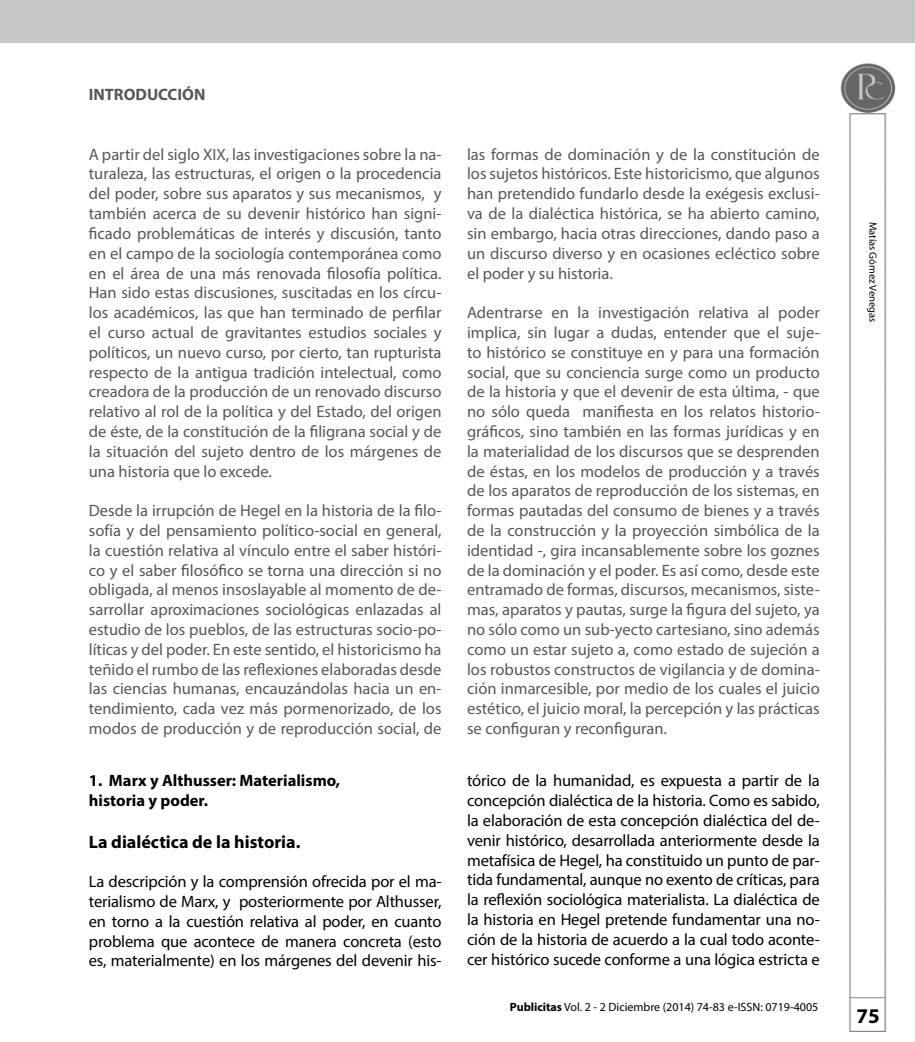
<style>
.page{position:relative;width:915px;height:1042px;background:#fff}
.page>*{position:absolute;margin:0;border:0;box-sizing:border-box;transform-origin:0 0}
.t1{font:700 21px "Myriad Pro";color:#000}
.t2{font:700 18px "Myriad Pro";color:#000}
.t3{font:16.5px/19.8px "Myriad Pro";color:#575756;text-align:justify}
.t4{font:16.5px/19.8px "Myriad Pro";letter-spacing:-.01em;color:#000;text-align:justify}
.t5{font:700 16.5px/19.8px "Myriad Pro";color:#000}
.t6{font:700 16.5px "Myriad Pro";color:#575756}
.t7{font:12px "Myriad Pro";color:#000}
.t8{font:10.5px "Myriad Pro";color:#000}
.s1{font-weight:700}
</style>
<div class="page">
<div style="left:0;top:0;width:914px;height:42px;background:#c6c6c6"></div>
<img style="left:840px;top:64px;width:56px;height:967px">
<p class="t6" style="left:89px;top:84px;width:118px">INTRODUCCIÓN</p>
<p class="t3" style="left:89px;top:144px;width:354px">A partir del siglo XIX, las investigaciones sobre la na&shy;turaleza, las estructuras, el origen o la procedencia del poder, sobre sus aparatos y sus mecanismos, y también acerca de su devenir histórico han signi&shy;ficado problemáticas de interés y discusión, tanto en el campo de la sociología contemporánea como en el área de una más renovada filosofía política.<br>Han sido estas discusiones, suscitadas en los círcu&shy;los académicos, las que han terminado de perfilar el curso actual de gravitantes estudios sociales y políticos, un nuevo curso, por cierto, tan rupturista respecto de la antigua tradición intelectual, como creadora de la producción de un renovado discurso relativo al rol de la política y del Estado, del origen de éste, de la constitución de la filigrana social y de la situación del sujeto dentro de los márgenes de una historia que lo excede.</p>
<p class="t3" style="left:89px;top:500px;width:354px">Desde la irrupción de Hegel en la historia de la filo&shy;sofía y del pensamiento político-social en general, la cuestión relativa al vínculo entre el saber históri&shy;co y el saber filosófico se torna una dirección si no obligada, al menos insoslayable al momento de de&shy;sarrollar aproximaciones sociológicas enlazadas al estudio de los pueblos, de las estructuras socio-po&shy;líticas y del poder. En este sentido, el historicismo ha teñido el rumbo de las reflexiones elaboradas desde las ciencias humanas, encauzándolas hacia un en&shy;tendimiento, cada vez más pormenorizado, de los modos de producción y de reproducción social, de</p>
<p class="t5" style="left:89px;top:770px;width:253px">1. Marx y Althusser: Materialismo, historia y poder.</p>
<p class="t2" style="left:89px;top:830px;width:213px">La dialéctica de la historia.</p>
<p class="t4" style="left:89px;top:871px;width:354px">La descripción y la comprensión ofrecida por el ma&shy;terialismo de Marx, y posteriormente por Althusser, en torno a la cuestión relativa al poder, en cuanto problema que acontece de manera concreta (esto es, materialmente) en los márgenes del devenir his-</p>
<p class="t3" style="left:467px;top:144px;width:354px">las formas de dominación y de la constitución de los sujetos históricos. Este historicismo, que algunos han pretendido fundarlo desde la exégesis exclusi&shy;va de la dialéctica histórica, se ha abierto camino, sin embargo, hacia otras direcciones, dando paso a un discurso diverso y en ocasiones ecléctico sobre el poder y su historia.</p>
<p class="t3" style="left:467px;top:302px;width:354px">Adentrarse en la investigación relativa al poder implica, sin lugar a dudas, entender que el suje&shy;to histórico se constituye en y para una formación social, que su conciencia surge como un producto de la historia y que el devenir de esta última, - que no sólo queda manifiesta en los relatos historio&shy;gráficos, sino también en las formas jurídicas y en la materialidad de los discursos que se desprenden de éstas, en los modelos de producción y a través de los aparatos de reproducción de los sistemas, en formas pautadas del consumo de bienes y a través de la construcción y la proyección simbólica de la identidad -, gira incansablemente sobre los goznes de la dominación y el poder. Es así como, desde este entramado de formas, discursos, mecanismos, siste&shy;mas, aparatos y pautas, surge la figura del sujeto, ya no sólo como un sub-yecto cartesiano, sino además como un estar sujeto a, como estado de sujeción a los robustos constructos de vigilancia y de domina&shy;ción inmarcesible, por medio de los cuales el juicio estético, el juicio moral, la percepción y las prácticas se configuran y reconfiguran.</p>
<p class="t4" style="left:467px;top:771px;width:354px">tórico de la humanidad, es expuesta a partir de la concepción dialéctica de la historia. Como es sabido, la elaboración de esta concepción dialéctica del de&shy;venir histórico, desarrollada anteriormente desde la metafísica de Hegel, ha constituido un punto de par&shy;tida fundamental, aunque no exento de críticas, para la reflexión sociológica materialista. La dialéctica de la historia en Hegel pretende fundamentar una no&shy;ción de la historia de acuerdo a la cual todo aconte&shy;cer histórico sucede conforme a una lógica estricta e</p>
<p class="t7" style="left:509px;top:999px;width:310px"><span class="s1">Publicitas</span> Vol. 2 - 2 Diciembre (2014) 74-83 e-ISSN: 0719-4005</p>
<p class="t8" style="left:879px;top:221px;width:102px;rotate:90deg">Matías Gómez Venegas</p>
<p class="t1" style="left:856px;top:1002px;width:25px">75</p>
</div>
